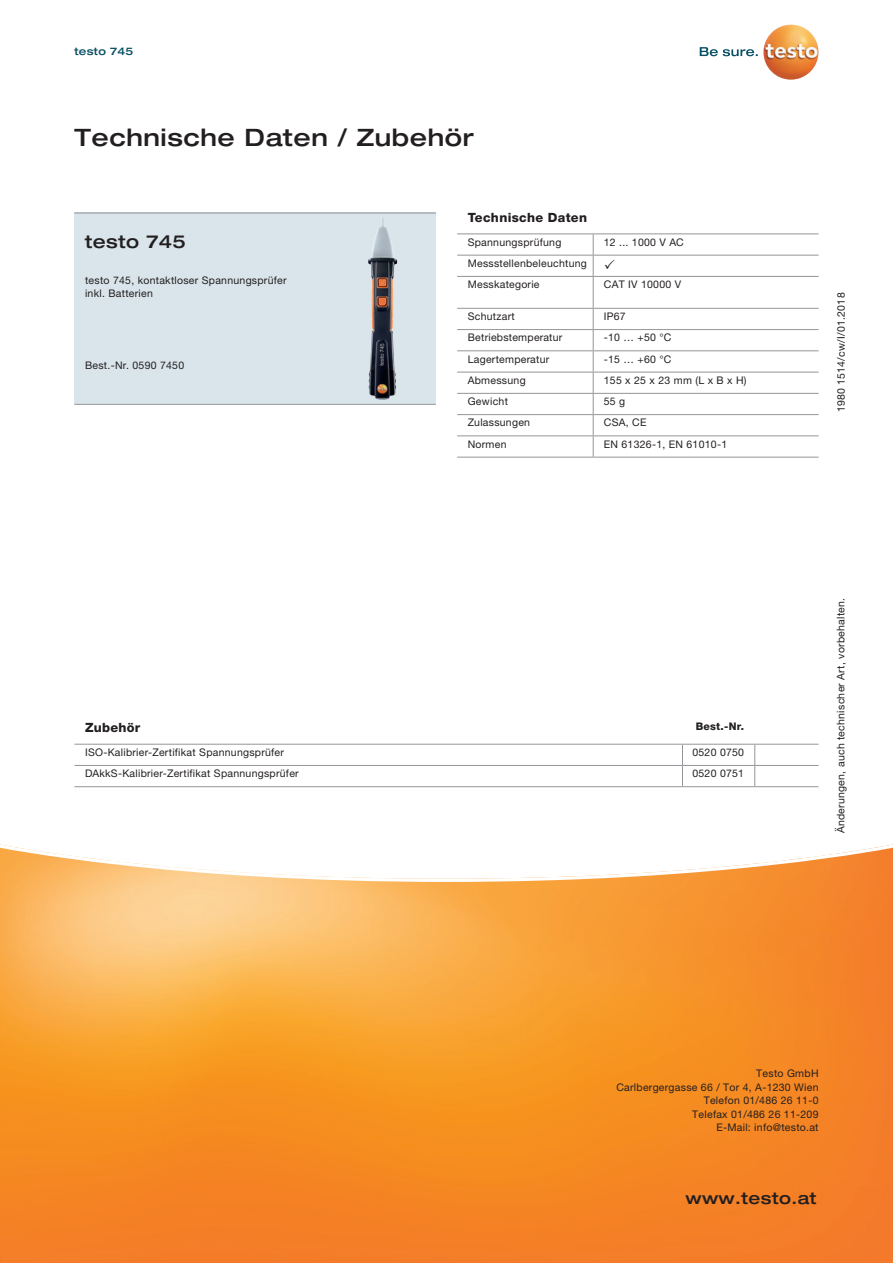
<style>
.page{position:relative;width:893px;height:1263px;background:#fff}
.page>*{position:absolute;margin:0;border:0;box-sizing:border-box;transform-origin:0 0}
.t1{font:500 expanded 24px "Helvetica Neue LTW1 G";letter-spacing:.025em;color:#231f20}
.t2{font:500 expanded 18px "Helvetica Neue LTW1 G";letter-spacing:.025em;color:#231f20}
.t3{font:500 expanded 16.5px "Helvetica Neue LTW1 G";letter-spacing:.025em;color:#231f20}
.t4{font:800 12.75px "Helvetica Neue LTW1 G";letter-spacing:.025em;color:#231f20}
.t5{font:10.5px/13.5px "Helvetica Neue LTW1 G";letter-spacing:.025em;color:#231f20}
.t6{font:800 10.5px "Helvetica Neue LTW1 G";letter-spacing:.025em;color:#231f20}
.t7{font:500 expanded 10.5px "Helvetica Neue LTW1 G";letter-spacing:.025em;color:#074f64}
</style>
<div class="page">
<svg style="left:0;top:844px;width:893px;height:419px;background:#f79c3f"></svg>
<div style="left:74px;top:213px;width:362px;height:191px;background:#d9e5eb"></div>
<img style="left:368px;top:217px;width:30px;height:183px">
<hr style="left:74px;top:213px;width:362px;height:1px;background:#939598">
<hr style="left:74px;top:404px;width:362px;height:1px;background:#939598">
<svg style="left:700px;top:47px;width:58px;height:9px"></svg>
<img style="left:763px;top:24px;width:56px;height:56px;border-radius:28px">
<hr style="left:457px;top:255px;width:136px;height:1px;background:#939598">
<hr style="left:457px;top:276px;width:136px;height:1px;background:#939598">
<hr style="left:457px;top:308px;width:136px;height:1px;background:#939598">
<hr style="left:457px;top:329px;width:136px;height:1px;background:#939598">
<hr style="left:457px;top:350px;width:136px;height:1px;background:#939598">
<hr style="left:457px;top:372px;width:136px;height:1px;background:#939598">
<hr style="left:457px;top:393px;width:136px;height:1px;background:#939598">
<hr style="left:457px;top:414px;width:136px;height:1px;background:#939598">
<hr style="left:457px;top:435px;width:136px;height:1px;background:#939598">
<hr style="left:457px;top:457px;width:136px;height:1px;background:#939598">
<hr style="left:593px;top:255px;width:226px;height:1px;background:#939598">
<hr style="left:593px;top:276px;width:226px;height:1px;background:#939598">
<hr style="left:593px;top:277px;width:1px;height:31px;background:#939598">
<hr style="left:593px;top:308px;width:226px;height:1px;background:#939598">
<hr style="left:593px;top:329px;width:226px;height:1px;background:#939598">
<hr style="left:593px;top:350px;width:226px;height:1px;background:#939598">
<hr style="left:593px;top:372px;width:226px;height:1px;background:#939598">
<hr style="left:593px;top:393px;width:226px;height:1px;background:#939598">
<hr style="left:593px;top:414px;width:226px;height:1px;background:#939598">
<hr style="left:593px;top:435px;width:226px;height:1px;background:#939598">
<svg style="left:593px;top:309px;width:1px;height:148px"></svg>
<hr style="left:593px;top:457px;width:226px;height:1px;background:#939598">
<hr style="left:457px;top:233px;width:136px;height:1px;background:#939598">
<hr style="left:593px;top:233px;width:226px;height:1px;background:#939598">
<svg style="left:593px;top:234px;width:1px;height:42px"></svg>
<hr style="left:74px;top:744px;width:608px;height:1px;background:#939598">
<hr style="left:682px;top:744px;width:73px;height:1px;background:#939598">
<hr style="left:755px;top:744px;width:64px;height:1px;background:#939598">
<hr style="left:74px;top:765px;width:608px;height:1px;background:#939598">
<hr style="left:682px;top:765px;width:73px;height:1px;background:#939598">
<svg style="left:682px;top:744px;width:1px;height:42px"></svg>
<hr style="left:755px;top:765px;width:64px;height:1px;background:#939598">
<svg style="left:754px;top:744px;width:1px;height:42px"></svg>
<hr style="left:74px;top:786px;width:608px;height:1px;background:#939598">
<hr style="left:682px;top:786px;width:73px;height:1px;background:#939598">
<hr style="left:755px;top:786px;width:64px;height:1px;background:#939598">
<p class="t7" style="left:74px;top:44px;width:60px">testo 745</p>
<h1 class="t1" style="left:74px;top:122px;width:401px">Technische Daten / Zubehör</h1>
<h2 class="t2" style="left:85px;top:230px;width:102px">testo 745</h2>
<p class="t5" style="left:85px;top:273px;width:203px">testo 745, kontaktloser Spannungsprüfer inkl. Batterien</p>
<p class="t5" style="left:85px;top:358px;width:101px">Best.-Nr. 0590 7450</p>
<p class="t4" style="left:468px;top:210px;width:121px">Technische Daten</p>
<p class="t5" style="left:468px;top:235px;width:95px">Spannungsprüfung</p>
<p class="t5" style="left:604px;top:235px;width:82px">12 ... 1000 V AC</p>
<p class="t5" style="left:468px;top:252px;width:121px;line-height:21.3px">Messstellenbeleuchtung<br>Messkategorie</p>
<p class="t5" style="left:604px;top:278px;width:79px">CAT IV 10000 V</p>
<p class="t5" style="left:468px;top:309px;width:49px">Schutzart</p>
<p class="t5" style="left:604px;top:309px;width:23px">IP67</p>
<p class="t5" style="left:468px;top:331px;width:96px">Betriebstemperatur</p>
<p class="t5" style="left:604px;top:331px;width:69px">-10 … +50 °C</p>
<p class="t5" style="left:468px;top:352px;width:83px">Lagertemperatur</p>
<p class="t5" style="left:604px;top:352px;width:69px">-15 … +60 °C</p>
<p class="t5" style="left:468px;top:373px;width:59px">Abmessung</p>
<p class="t5" style="left:604px;top:373px;width:144px">155 x 25 x 23 mm (L x B x H)</p>
<p class="t5" style="left:468px;top:395px;width:42px">Gewicht</p>
<p class="t5" style="left:604px;top:395px;width:23px">55 g</p>
<p class="t5" style="left:468px;top:416px;width:64px">Zulassungen</p>
<p class="t5" style="left:604px;top:416px;width:44px">CSA, CE</p>
<p class="t5" style="left:468px;top:437px;width:40px">Normen</p>
<p class="t5" style="left:604px;top:437px;width:125px">EN 61326-1, EN 61010-1</p>
<p class="t4" style="left:85px;top:720px;width:57px">Zubehör</p>
<p class="t6" style="left:696px;top:720px;width:50px">Best.-Nr.</p>
<p class="t5" style="left:85px;top:745px;width:200px">ISO-Kalibrier-Zertifikat Spannungsprüfer</p>
<p class="t5" style="left:692px;top:745px;width:53px">0520 0750</p>
<p class="t5" style="left:85px;top:767px;width:215px">DAkkS-Kalibrier-Zertifikat Spannungsprüfer</p>
<p class="t5" style="left:692px;top:767px;width:53px">0520 0751</p>
<p class="t5" style="left:834px;top:412px;width:121px;rotate:-90deg">1980 1514/cw/I/01.2018</p>
<p class="t5" style="left:834px;top:833px;width:237px;rotate:-90deg">Änderungen, auch technischer Art, vorbehalten.</p>
<p class="t5" style="left:616px;top:1066px;width:204px;text-align:right">Testo GmbH<br>Carlbergergasse 66 / Tor 4, A-1230 Wien<br>Telefon 01/486 26 11-0<br>Telefax 01/486 26 11-209<br>E-Mail: info@testo.at</p>
<h3 class="t3" style="left:685px;top:1187px;width:133px">www.testo.at</h3>
</div>
